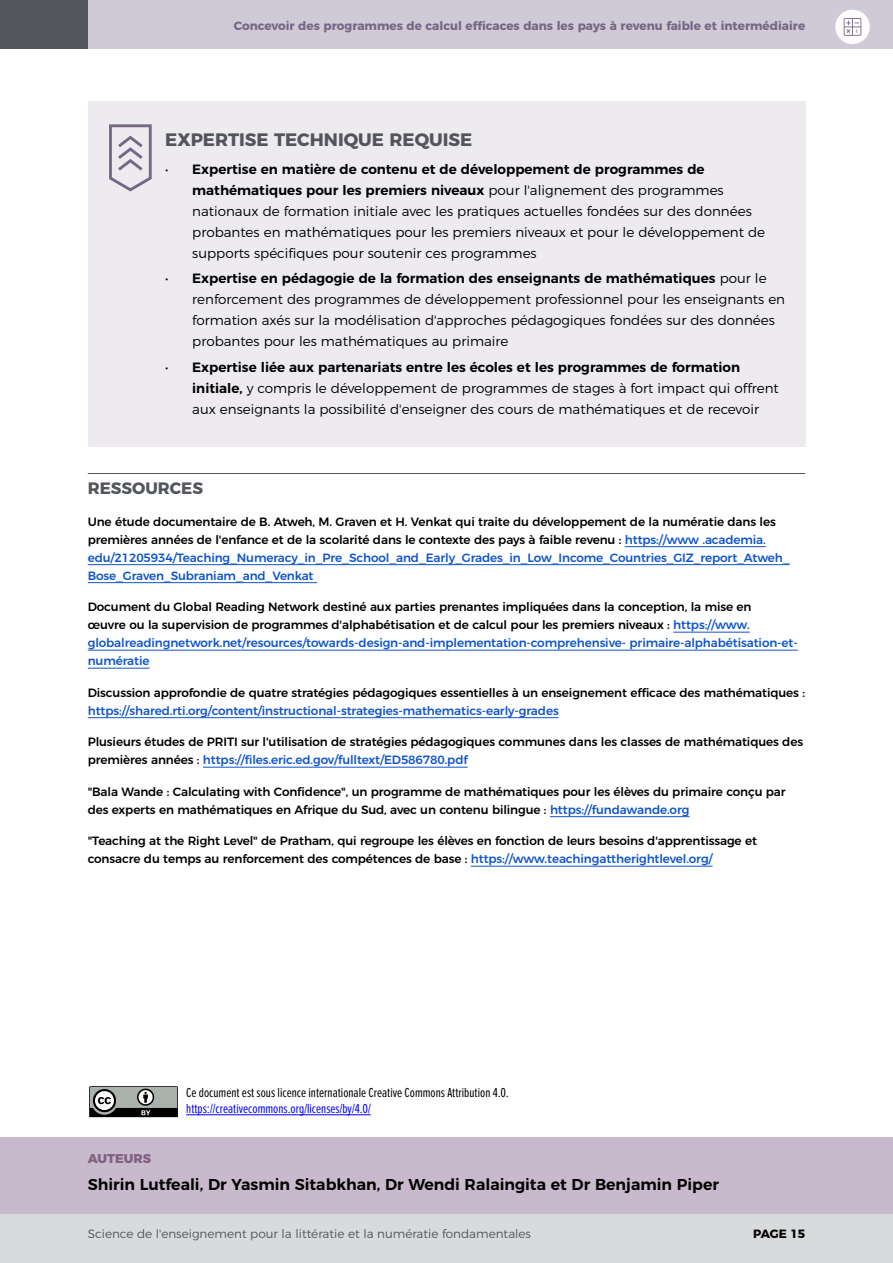
<style>
.page{position:relative;width:893px;height:1263px;background:#fff}
.page>*{position:absolute;margin:0;border:0;box-sizing:border-box;transform-origin:0 0}
.Technical_Expert_Hea{font:700 18px "Montserrat";color:#52555b}
.Heading2__rule{font:700 16.5px "Montserrat";color:#52555b}
.PED_body{font:600 15.75px "Montserrat";color:#000}
.t1{font:300 13.5px/21px "Montserrat";color:#000}
.t2{font:13.5px/16.2px "Proxima Nova Ex Cn";color:#000}
.PED_body-2{font:800 12.75px "Montserrat";color:#826182}
.Resoureces_Body{font:500 12px/18px "Montserrat";letter-spacing:-.01em;color:#000}
.t3{font:700 12px "Montserrat";color:#766787}
.t4{font:300 12px "Montserrat";color:#52555b}
.t5{font:700 12px "Montserrat";letter-spacing:-.01em;color:#000}
.s1{font-weight:600}
.s2{color:#15c}
.s3{color:#00f}
</style>
<div class="page">
<div style="left:0;top:0;width:893px;height:49px;background:#cfcad5"></div>
<div style="left:0;top:0;width:88px;height:49px;background:#52555b"></div>
<div style="left:0;top:1214px;width:893px;height:49px;background:#d8dadb"></div>
<div style="left:835px;top:10px;width:35px;height:34px;background:#fff;border-radius:50%"></div>
<svg style="left:844px;top:18px;width:17px;height:18px"></svg>
<hr style="left:88px;top:473px;width:717px;height:1px;background:#52555b">
<hr style="left:625px;top:546px;width:141px;height:1px;background:#15c">
<hr style="left:88px;top:564px;width:702px;height:1px;background:#15c">
<hr style="left:88px;top:582px;width:229px;height:1px;background:#15c">
<hr style="left:673px;top:632px;width:77px;height:1px;background:#15c">
<hr style="left:88px;top:650px;width:710px;height:1px;background:#15c">
<hr style="left:88px;top:668px;width:62px;height:1px;background:#15c">
<hr style="left:88px;top:717px;width:471px;height:1px;background:#15c">
<hr style="left:203px;top:767px;width:265px;height:1px;background:#15c">
<hr style="left:550px;top:816px;width:139px;height:1px;background:#15c">
<hr style="left:471px;top:866px;width:242px;height:1px;background:#15c">
<div style="left:88px;top:101px;width:717px;height:346px;background:#edebef"></div>
<svg style="left:109px;top:124px;width:43px;height:67px"></svg>
<div style="left:0;top:1138px;width:893px;height:76px;background:#c8bacc"></div>
<hr style="left:186px;top:1114px;width:185px;height:1px;background:#00f">
<svg style="left:89px;top:1086px;width:89px;height:31px;background:#747874"></svg>
<p class="t3" style="left:234px;top:16px;width:573px">Concevoir des programmes de calcul efficaces dans les pays à revenu faible et intermédiaire</p>
<p class="Technical_Expert_Hea" style="left:165px;top:125px;width:309px">EXPERTISE TECHNIQUE REQUISE</p>
<p class="t1" style="left:192px;top:157px;width:574px;text-indent:-27px">• <span class="s1">Expertise en matière de contenu et de développement de programmes de mathématiques pour les premiers niveaux</span> pour l'alignement des programmes nationaux de formation initiale avec les pratiques actuelles fondées sur des données probantes en mathématiques pour les premiers niveaux et pour le développement de supports spécifiques pour soutenir ces programmes</p>
<p class="t1" style="left:192px;top:267px;width:594px;text-indent:-27px">• <span class="s1">Expertise en pédagogie de la formation des enseignants de mathématiques</span> pour le renforcement des programmes de développement professionnel pour les enseignants en formation axés sur la modélisation d'approches pédagogiques fondées sur des données probantes pour les mathématiques au primaire</p>
<p class="t1" style="left:192px;top:355px;width:588px;text-indent:-27px">• <span class="s1">Expertise liée aux partenariats entre les écoles et les programmes de formation initiale,</span> y compris le développement de programmes de stages à fort impact qui offrent aux enseignants la possibilité d'enseigner des cours de mathématiques et de recevoir</p>
<p class="Heading2__rule" style="left:88px;top:475px;width:117px">RESSOURCES</p>
<p class="Resoureces_Body" style="left:88px;top:511px;width:703px">Une étude documentaire de B. Atweh, M. Graven et H. Venkat qui traite du développement de la numératie dans les premières années de l'enfance et de la scolarité dans le contexte des pays à faible revenu : <span class="s2">https://www .academia. edu/21205934/Teaching_Numeracy_in_Pre_School_and_Early_Grades_in_Low_Income_Countries_GIZ_report_Atweh_ Bose_Graven_Subraniam_and_Venkat</span></p>
<p class="Resoureces_Body" style="left:88px;top:597px;width:712px">Document du Global Reading Network destiné aux parties prenantes impliquées dans la conception, la mise en<br>œuvre ou la supervision de programmes d'alphabétisation et de calcul pour les premiers niveaux : <span class="s2">https://www. globalreadingnetwork.net/resources/towards-design-and-implementation-comprehensive- primaire-alphabétisation-et&shy;numératie</span></p>
<p class="Resoureces_Body" style="left:88px;top:682px;width:719px">Discussion approfondie de quatre stratégies pédagogiques essentielles à un enseignement efficace des mathématiques : <span class="s2">https://shared.rti.org/content/instructional-strategies-mathematics-early-grades</span></p>
<p class="Resoureces_Body" style="left:88px;top:732px;width:717px">Plusieurs études de PRITI sur l'utilisation de stratégies pédagogiques communes dans les classes de mathématiques des premières années : <span class="s2">https://files.eric.ed.gov/fulltext/ED586780.pdf</span></p>
<p class="Resoureces_Body" style="left:88px;top:781px;width:699px">"Bala Wande : Calculating with Confidence", un programme de mathématiques pour les élèves du primaire conçu par des experts en mathématiques en Afrique du Sud, avec un contenu bilingue : <span class="s2">https://fundawande.org</span></p>
<p class="Resoureces_Body" style="left:88px;top:831px;width:671px">"Teaching at the Right Level" de Pratham, qui regroupe les élèves en fonction de leurs besoins d'apprentissage et consacre du temps au renforcement des compétences de base : <span class="s2">https://www.teachingattherightlevel.org/</span></p>
<p class="t2" style="left:186px;top:1084px;width:324px">Ce document est sous licence internationale Creative Commons Attribution 4.0. <span class="s3">https://creativecommons.org/licenses/by/4.0/</span></p>
<p class="PED_body-2" style="left:88px;top:1148px;width:65px">AUTEURS</p>
<p class="PED_body" style="left:88px;top:1171px;width:633px">Shirin Lutfeali, Dr Yasmin Sitabkhan, Dr Wendi Ralaingita et Dr Benjamin Piper</p>
<p class="t4" style="left:88px;top:1224px;width:445px">Science de l'enseignement pour la littératie et la numératie fondamentales</p>
<p class="t5" style="left:753px;top:1223px;width:53px">PAGE 15</p>
</div>
